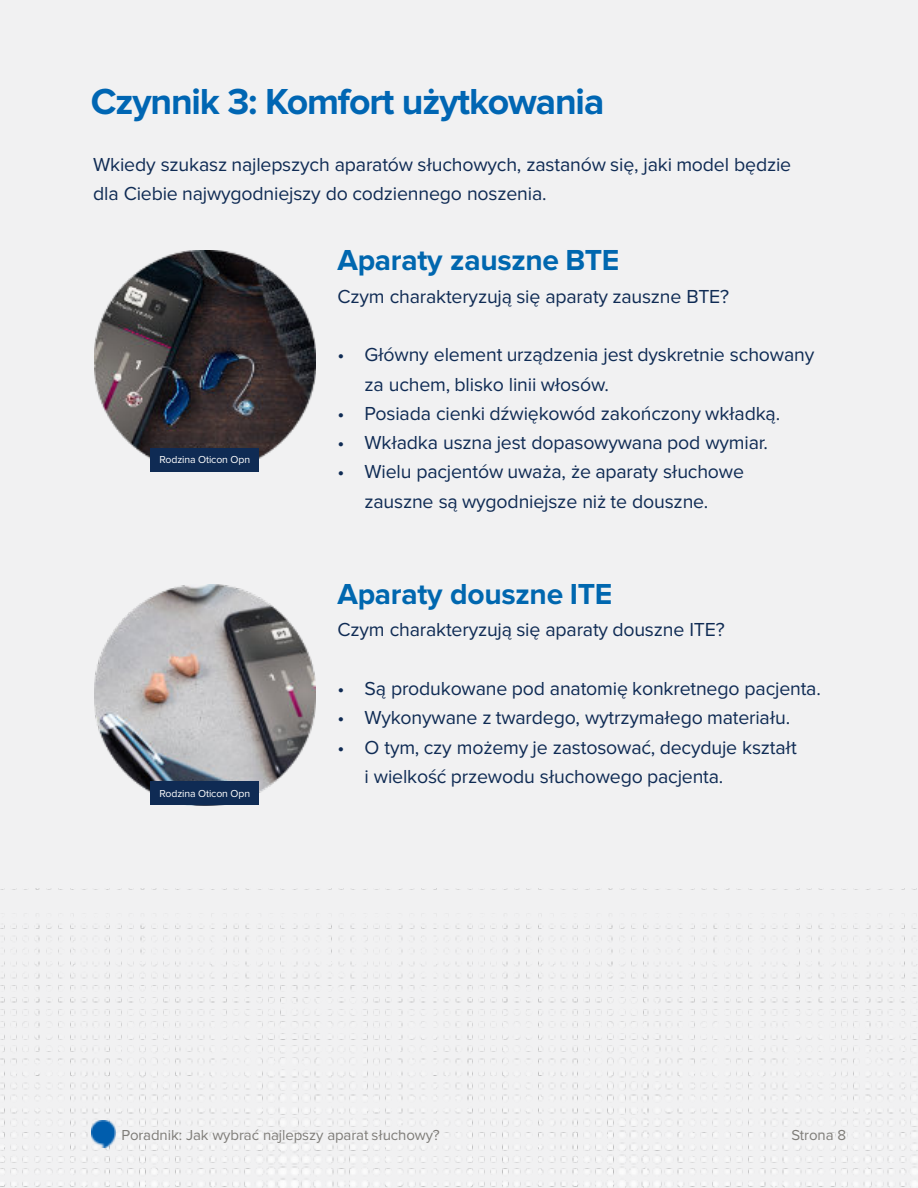
<style>
.page{position:relative;width:918px;height:1188px;background:#f1f1f2}
.page>*{position:absolute;margin:0;border:0;box-sizing:border-box;transform-origin:0 0}
.t1{font:700 37.5px "Proxima Nova";letter-spacing:-.03em;color:#0066b3}
.t2{font:700 30px "Proxima Nova";letter-spacing:-.01em;color:#0067af}
.t3{font:19.5px/29.2px "Proxima Nova";letter-spacing:-.01em;color:#0f2b54}
.t4{font:15px "Proxima Nova";letter-spacing:-.005em;color:#7f7d79}
.t5{font:10.5px "Proxima Nova";letter-spacing:-.01em;color:#fff}
</style>
<div class="page">
<img style="left:0;top:888px;width:918px;height:300px">
<img style="left:91px;top:1120px;width:24px;height:27px">
<img style="left:94px;top:251px;width:221px;height:220px">
<img style="left:94px;top:584px;width:221px;height:221px">
<div style="left:151px;top:448px;width:108px;height:23px;background:#0f2b54"></div>
<div style="left:151px;top:781px;width:108px;height:24px;background:#0f2b54"></div>
<h1 class="t1" style="left:91px;top:84px;width:515px">Czynnik 3: Komfort użytkowania</h1>
<p class="t3" style="left:93px;top:150px;width:700px">Wkiedy szukasz najlepszych aparatów słuchowych, zastanów się, jaki model będzie dla Ciebie najwygodniejszy do codziennego noszenia.</p>
<h2 class="t2" style="left:338px;top:247px;width:283px">Aparaty zauszne BTE</h2>
<p class="t5" style="left:160px;top:455px;width:92px">Rodzina Oticon Opn</p>
<p class="t5" style="left:160px;top:788px;width:92px">Rodzina Oticon Opn</p>
<p class="t3" style="left:338px;top:282px;width:393px">Czym charakteryzują się aparaty zauszne BTE?</p>
<p class="t3" style="left:364px;top:341px;width:451px;text-indent:-27px">• Główny element urządzenia jest dyskretnie schowany za uchem, blisko linii włosów.</p>
<p class="t3" style="left:338px;top:400px;width:444px">• Posiada cienki dźwiękowód zakończony wkładką.</p>
<p class="t3" style="left:338px;top:429px;width:432px">• Wkładka uszna jest dopasowywana pod wymiar.</p>
<p class="t3" style="left:338px;top:458px;width:408px;text-align:center">• Wielu pacjentów uważa, że aparaty słuchowe zauszne są wygodniejsze niż te douszne.</p>
<h2 class="t2" style="left:338px;top:580px;width:276px">Aparaty douszne ITE</h2>
<p class="t3" style="left:338px;top:616px;width:389px">Czym charakteryzują się aparaty douszne ITE?</p>
<p class="t3" style="left:338px;top:675px;width:485px">• Są produkowane pod anatomię konkretnego pacjenta.</p>
<p class="t3" style="left:338px;top:704px;width:454px">• Wykonywane z twardego, wytrzymałego materiału.</p>
<p class="t3" style="left:364px;top:733px;width:434px;text-indent:-27px">• O tym, czy możemy je zastosować, decyduje kształt i wielkość przewodu słuchowego pacjenta.</p>
<p class="t4" style="left:122px;top:1128px;width:320px">Poradnik: Jak wybrać najlepszy aparat słuchowy?</p>
<p class="t4" style="left:791px;top:1128px;width:56px">Strona 8</p>
</div>
